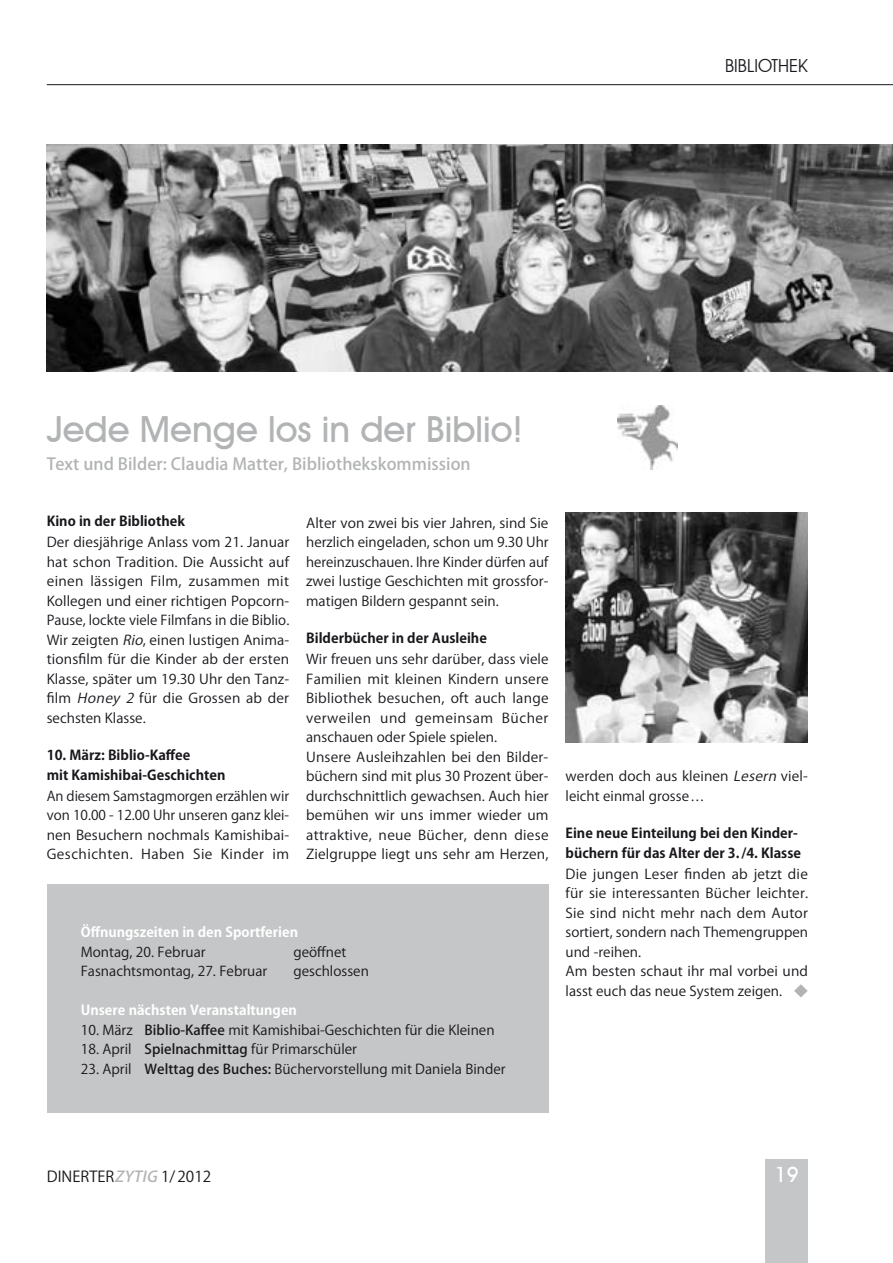
<style>
.page{position:relative;width:893px;height:1263px;background:#fff}
.page>*{position:absolute;margin:0;border:0;box-sizing:border-box;transform-origin:0 0}
.t1{font:500 36px "Avant Garde IT Cby BT";color:#b1b3b4}
.t2{font:500 21px "Avant Garde IT Cby BT";color:#fff}
.t3{font:18px "Avant Garde IT Cby BT";color:#1a171c}
.t4{font:500 16.5px "Koz Go Pro";color:#b1b3b4}
.t5{font:15px "Koz Go Pro";color:#1a171c}
.t6{font:13.5px/19.5px "Koz Go Pro";letter-spacing:.005em;color:#1a171c;text-align:justify;scale:1.04 1}
.t7{font:13.5px/19.5px "Koz Go Pro";letter-spacing:.005em;color:#1a171c;text-align:justify}
.t8{font:700 13.5px/19.5px "Koz Go Pro";color:#1a171c}
.t9{font:700 13.5px "Koz Go Pro";color:#fff}
.s1{font-style:italic}
.s2{font-weight:500}
.s3{color:#b1b3b4}
.s4{font-weight:500;font-style:italic;color:#b1b3b4}
</style>
<div class="page">
<div style="left:765px;top:1160px;width:43px;height:103px;background:#c4c6c7"></div>
<hr style="left:47px;top:84px;width:846px;height:1px;background:#1a171c">
<img style="left:618px;top:405px;width:59px;height:64px">
<div style="left:47px;top:884px;width:502px;height:229px;background:#c4c6c7"></div>
<img style="left:47px;top:145px;width:846px;height:227px">
<img style="left:566px;top:513px;width:242px;height:229px">
<h3 class="t3" style="left:725px;top:55px;width:83px">Bibliothek</h3>
<h1 class="t1" style="left:47px;top:407px;width:478px">Jede Menge los in der Biblio!</h1>
<p class="t4" style="left:47px;top:453px;width:425px">Text und Bilder: Claudia Matter, Bibliothekskommission</p>
<p class="t8" style="left:47px;top:512px;width:140px">Kino in der Bibliothek</p>
<p class="t6" style="left:47px;top:533px;width:235px">Der diesjährige Anlass vom 21. Januar hat schon Tradition. Die Aussicht auf einen lässigen Film, zusammen mit Kollegen und einer richtigen Popcorn-Pause, lockte viele Filmfans in die Biblio.<br>Wir zeigten <span class="s1">Rio</span>, einen lustigen Anima&shy;tionsfilm für die Kinder ab der ersten Klasse, später um 19.30 Uhr den Tanz&shy;film <span class="s1">Honey 2</span> für die Grossen ab der sechsten Klasse.</p>
<p class="t8" style="left:47px;top:746px;width:180px">10. März: Biblio-Kaffee<br>mit Kamishibai-Geschichten</p>
<p class="t7" style="left:47px;top:786px;width:244px">An diesem Samstagmorgen erzählen wir von 10.00 - 12.00 Uhr unseren ganz klei&shy;nen Besuchern nochmals Kamishibai-Geschichten. Haben Sie Kinder im</p>
<p class="t6" style="left:306px;top:513px;width:235px">Alter von zwei bis vier Jahren, sind Sie herzlich eingeladen, schon um 9.30 Uhr hereinzuschauen. Ihre Kinder dürfen auf zwei lustige Geschichten mit grossfor&shy;matigen Bildern gespannt sein.</p>
<p class="t8" style="left:306px;top:629px;width:182px">Bilderbücher in der Ausleihe</p>
<p class="t7" style="left:306px;top:650px;width:244px;text-align:left">Wir freuen uns sehr darüber, dass viele Familien mit kleinen Kindern unsere Bibliothek besuchen, oft auch lange verweilen und gemeinsam Bücher anschauen oder Spiele spielen.<br>Unsere Ausleihzahlen bei den Bilder&shy;büchern sind mit plus 30 Prozent über&shy;durchschnittlich gewachsen. Auch hier bemühen wir uns immer wieder um attraktive, neue Bücher, denn diese Zielgruppe liegt uns sehr am Herzen,</p>
<p class="t9" style="left:81px;top:924px;width:219px">Öffnungszeiten in den Sportferien</p>
<p class="t7" style="left:81px;top:942px;width:126px">Montag, 20. Februar</p>
<p class="t7" style="left:293px;top:942px;width:55px">geöffnet</p>
<p class="t7" style="left:81px;top:962px;width:188px">Fasnachtsmontag, 27. Februar</p>
<p class="t7" style="left:293px;top:962px;width:77px">geschlossen</p>
<p class="t9" style="left:81px;top:1002px;width:218px">Unsere nächsten Veranstaltungen</p>
<p class="t7" style="left:81px;top:1020px;width:415px">10. März <span class="s2">Biblio-Kaffee</span> mit Kamishibai-Geschichten für die Kleinen</p>
<p class="t7" style="left:81px;top:1040px;width:278px">18. April <span class="s2">Spielnachmittag</span> für Primarschüler</p>
<p class="t7" style="left:81px;top:1059px;width:426px">23. April <span class="s2">Welttag des Buches:</span> Büchervorstellung mit Daniela Binder</p>
<p class="t6" style="left:566px;top:767px;width:235px">werden doch aus kleinen <span class="s1">Lesern</span> viel&shy;leicht einmal grosse . . .</p>
<p class="t8" style="left:566px;top:824px;width:237px">Eine neue Einteilung bei den Kinder&shy;büchern für das Alter der 3./4. Klasse</p>
<p class="t6" style="left:566px;top:864px;width:235px;text-align:left">Die jungen Leser finden ab jetzt die für sie interessanten Bücher leichter.<br>Sie sind nicht mehr nach dem Autor sortiert, sondern nach Themengruppen und -reihen.<br>Am besten schaut ihr mal vorbei und lasst euch das neue System zeigen. <span class="s3">◆</span></p>
<p class="t5" style="left:47px;top:1167px;width:166px">DINERTER<span class="s4">ZYTIG</span>1/2012</p>
<h2 class="t2" style="left:775px;top:1162px;width:26px">19</h2>
</div>
